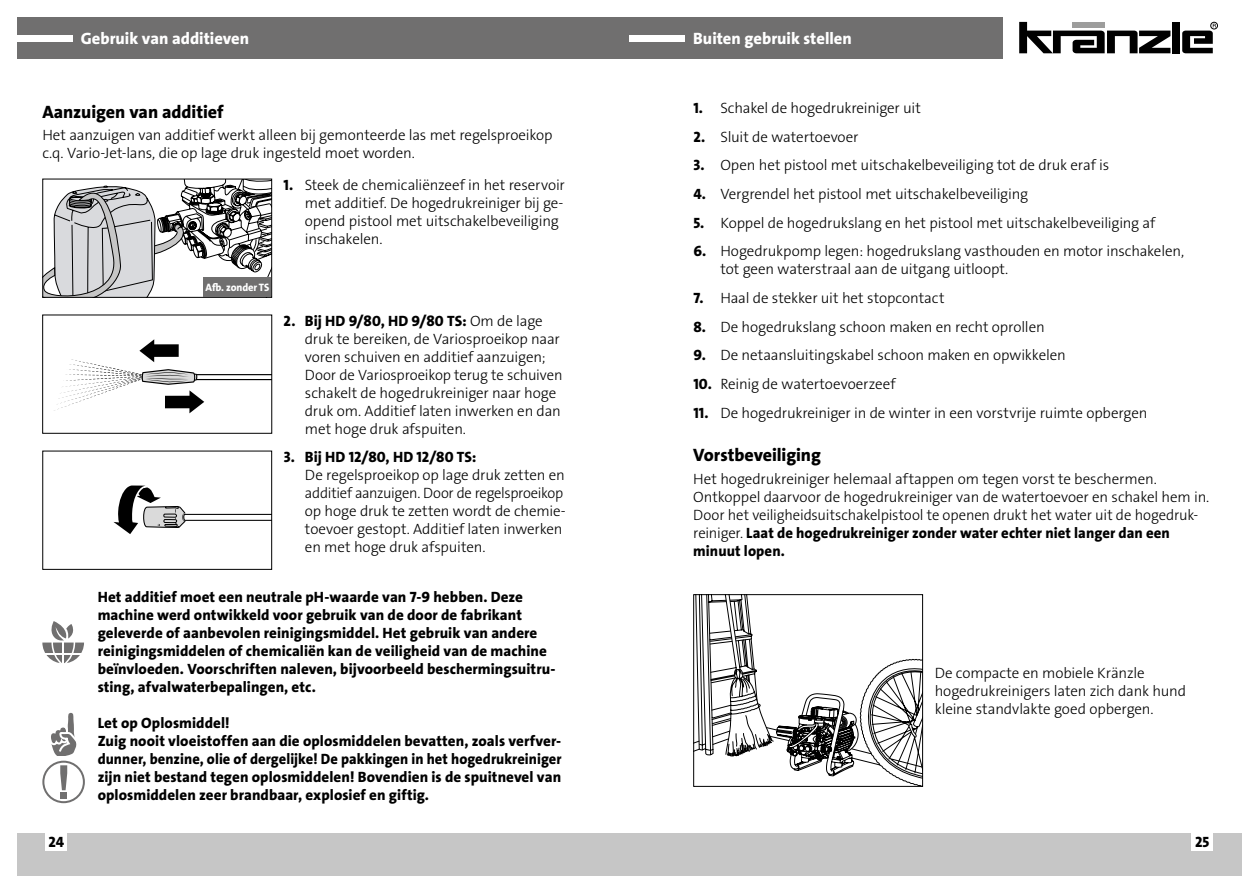
<style>
.page{position:relative;width:1259px;height:893px;background:#fff}
.page>*{position:absolute;margin:0;border:0;box-sizing:border-box;transform-origin:0 0}
.t1{font:18px "The Sans LP8 Ex Bld";letter-spacing:-.005em;color:#000}
.t2{font:16.5px "The Sans LP8 Ex Bld";color:#fff}
.t3{font:15px/18px "The Sans LP3 Lig";letter-spacing:-.01em;color:#000}
.t4{font:15px/18px "The Sans LP8 Ex Bld";letter-spacing:.005em;color:#000}
.t5{font:10.8px "The Sans LP8 Ex Bld";letter-spacing:-.01em;color:#fff}
.s1{font-family:"The Sans LP8 Ex Bld"}
.s2{font-family:"The Sans LP3 Lig"}
</style>
<div class="page">
<div style="left:629px;top:833px;width:613px;height:43px;background:#c6c6c6"></div>
<div style="left:17px;top:833px;width:612px;height:43px;background:#c6c6c6"></div>
<div style="left:1191px;top:833px;width:22px;height:18px;background:#fff"></div>
<div style="left:46px;top:833px;width:21px;height:18px;background:#fff"></div>
<div style="left:17px;top:17px;width:985px;height:41px;background:#706f6f"></div>
<div style="left:17px;top:35px;width:55px;height:6px;background:#fff"></div>
<div style="left:629px;top:35px;width:56px;height:6px;background:#fff"></div>
<svg style="left:1019px;top:22px;width:151px;height:31px"></svg>
<div style="left:1172px;top:22px;width:7px;height:31px;background:#000"></div>
<div style="left:1210px;top:22px;width:7px;height:7px;border:1px solid #000;border-radius:50%"></div>
<svg style="left:1182px;top:24px;width:34px;height:29px"></svg>
<svg style="left:693px;top:594px;width:230px;height:193px"></svg>
<svg style="left:42px;top:178px;width:230px;height:120px"></svg>
<svg style="left:42px;top:450px;width:230px;height:120px"></svg>
<svg style="left:42px;top:314px;width:230px;height:120px"></svg>
<div style="left:204px;top:278px;width:67px;height:19px;background:#706f6f"></div>
<svg style="left:42px;top:761px;width:43px;height:42px"></svg>
<div style="left:61px;top:792px;width:6px;height:7px;background:#706f6f"></div>
<svg style="left:51px;top:713px;width:26px;height:42px"></svg>
<svg style="left:42px;top:621px;width:42px;height:42px"></svg>
<p class="t2" style="left:81px;top:28px;width:170px">Gebruik van additieven</p>
<p class="t2" style="left:693px;top:28px;width:160px">Buiten gebruik stellen</p>
<p class="t1" style="left:42px;top:100px;width:183px">Aanzuigen van additief</p>
<p class="t3" style="left:42px;top:126px;width:512px">Het aanzuigen van additief werkt alleen bij gemonteerde las met regelsproeikop c.q. Vario-Jet-lans, die op lage druk ingesteld moet worden.</p>
<p class="t3" style="left:305px;top:176px;width:261px;text-indent:-21px"><span class="s1">1.</span> Steek de chemicaliënzeef in het reservoir met additief. De hogedrukreiniger bij ge&shy;opend pistool met uitschakelbeveiliging inschakelen.</p>
<p class="t5" style="left:205px;top:281px;width:65px">Afb. zonder TS</p>
<p class="t4" style="left:284px;top:312px;width:261px">2. Bij HD 9/80, HD 9/80 TS: <span class="s2">Om de lage</span></p>
<p class="t3" style="left:305px;top:330px;width:259px">druk te bereiken, de Variosproeikop naar voren schuiven en additief aanzuigen; Door de Variosproeikop terug te schuiven schakelt de hogedrukreiniger naar hoge druk om. Additief laten inwerken en dan met hoge druk afspuiten.</p>
<p class="t4" style="left:284px;top:448px;width:194px">3. Bij HD 12/80, HD 12/80 TS:</p>
<p class="t3" style="left:305px;top:466px;width:262px">De regelsproeikop op lage druk zetten en additief aanzuigen. Door de regelsproeikop op hoge druk te zetten wordt de chemie&shy;toevoer gestopt. Additief laten inwerken en met hoge druk afspuiten.</p>
<p class="t4" style="left:98px;top:588px;width:459px">Het additief moet een neutrale pH-waarde van 7-9 hebben. Deze machine werd ontwikkeld voor gebruik van de door de fabrikant geleverde of aanbevolen reinigingsmiddel. Het gebruik van andere reinigingsmiddelen of chemicaliën kan de veiligheid van de machine beïnvloeden. Voorschriften naleven, bijvoorbeeld beschermingsuitru&shy;sting, afvalwaterbepalingen, etc.</p>
<p class="t4" style="left:98px;top:714px;width:465px">Let op Oplosmiddel!<br>Zuig nooit vloeistoffen aan die oplosmiddelen bevatten, zoals verfver&shy;dunner, benzine, olie of dergelijke! De pakkingen in het hogedrukreiniger zijn niet bestand tegen oplosmiddelen! Bovendien is de spuitnevel van oplosmiddelen zeer brandbaar, explosief en giftig.</p>
<p class="t3" style="left:693px;top:99px;width:229px"><span class="s1">1.</span> Schakel de hogedrukreiniger uit</p>
<p class="t3" style="left:693px;top:128px;width:167px"><span class="s1">2.</span> Sluit de watertoevoer</p>
<p class="t3" style="left:693px;top:156px;width:417px"><span class="s1">3.</span> Open het pistool met uitschakelbeveiliging tot de druk eraf is</p>
<p class="t3" style="left:693px;top:185px;width:336px"><span class="s1">4.</span> Vergrendel het pistool met uitschakelbeveiliging</p>
<p class="t3" style="left:693px;top:214px;width:463px"><span class="s1">5.</span> Koppel de hogedrukslang en het pistool met uitschakelbeveiliging af</p>
<p class="t3" style="left:720px;top:242px;width:465px;text-indent:-27px"><span class="s1">6.</span> Hogedrukpomp legen: hogedrukslang vasthouden en motor inschakelen, tot geen waterstraal aan de uitgang uitloopt.</p>
<p class="t3" style="left:693px;top:289px;width:253px"><span class="s1">7.</span> Haal de stekker uit het stopcontact</p>
<p class="t3" style="left:693px;top:318px;width:353px"><span class="s1">8.</span> De hogedrukslang schoon maken en recht oprollen</p>
<p class="t3" style="left:693px;top:346px;width:374px"><span class="s1">9.</span> De netaansluitingskabel schoon maken en opwikkelen</p>
<p class="t3" style="left:693px;top:375px;width:204px"><span class="s1">10.</span> Reinig de watertoevoerzeef</p>
<p class="t3" style="left:693px;top:404px;width:456px"><span class="s1">11.</span> De hogedrukreiniger in de winter in een vorstvrije ruimte opbergen</p>
<p class="t1" style="left:693px;top:444px;width:129px">Vorstbeveiliging</p>
<p class="t3" style="left:693px;top:470px;width:517px">Het hogedrukreiniger helemaal aftappen om tegen vorst te beschermen.<br>Ontkoppel daarvoor de hogedrukreiniger van de watertoevoer en schakel hem in.<br>Door het veiligheidsuitschakelpistool te openen drukt het water uit de hogedruk-</p>
<p class="t4" style="left:693px;top:524px;width:478px"><span class="s2">reiniger.</span> Laat de hogedrukreiniger zonder water echter niet langer dan een minuut lopen.</p>
<p class="t3" style="left:934px;top:664px;width:253px">De compacte en mobiele Kränzle hogedrukreinigers laten zich dank hund kleine standvlakte goed opbergen.</p>
<p class="t4" style="left:49px;top:833px;width:17px">24</p>
<p class="t4" style="left:1195px;top:833px;width:16px">25</p>
</div>
